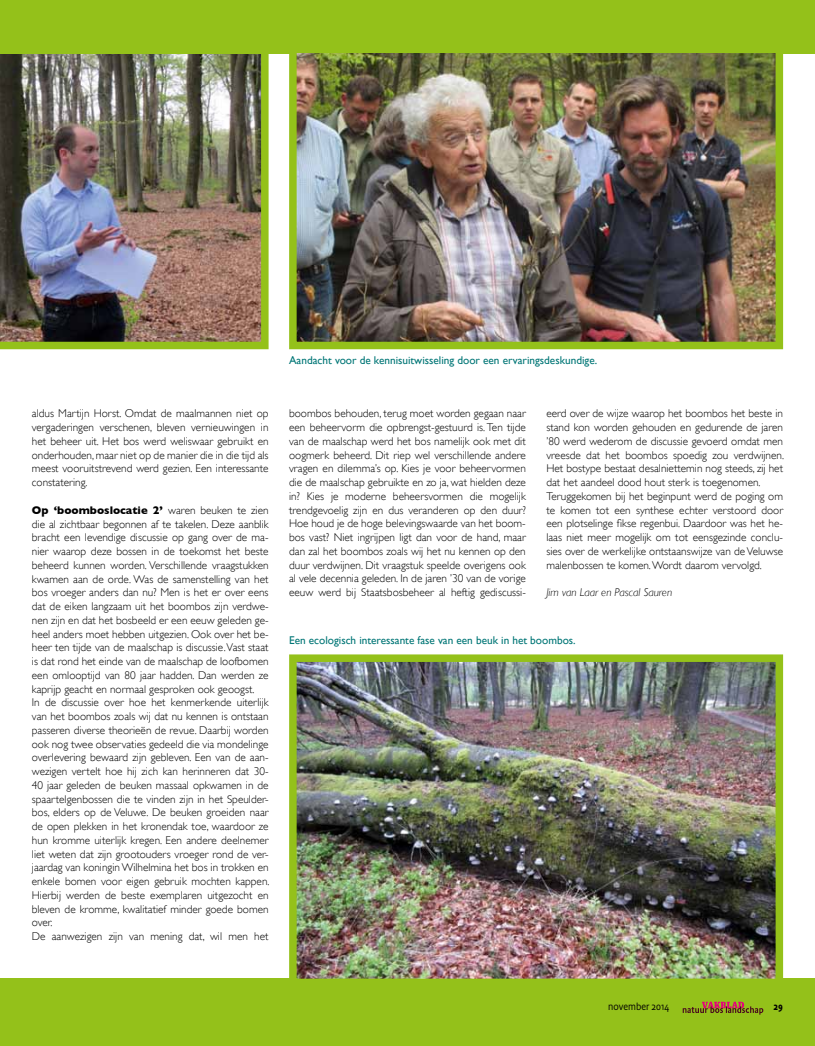
<style>
.page{position:relative;width:815px;height:1046px;background:#fff}
.page>*{position:absolute;margin:0;border:0;box-sizing:border-box;transform-origin:0 0}
.t1{font:300 11.25px/13.8px "Gill Sans";color:#000;text-align:justify}
.t2{font:11.25px "Gill Sans";color:#007676}
.t3{font:italic 300 11.25px "Gill Sans";color:#000}
.t4{font:300 10.38px "Absara Sans Head";color:#000}
.t5{font:500 10.38px "Absara Sans Head";color:#000}
.s1{font-weight:700}
</style>
<div class="page">
<img style="left:0;top:53px;width:269px;height:296px">
<div style="left:0;top:0;width:815px;height:53px;background:#94c11a"></div>
<div style="left:0;top:978px;width:815px;height:67px;background:#94c11a"></div>
<img style="left:298px;top:54px;width:476px;height:286px">
<div style="left:289px;top:45px;width:494px;height:304px;border:8px solid #94c11a"></div>
<img style="left:298px;top:663px;width:476px;height:313px">
<div style="left:289px;top:654px;width:494px;height:331px;border:8px solid #94c11a"></div>
<svg style="left:683px;top:1001px;width:80px;height:13px"></svg>
<p class="t1" style="left:32px;top:407px;width:238px">aldus Martijn Horst. Omdat de maalmannen niet op vergaderingen verschenen, bleven vernieuwingen in het beheer uit. Het bos werd weliswaar gebruikt en onderhouden, maar niet op de manier die in die tijd als meest vooruitstrevend werd gezien. Een interessante constatering.</p>
<p class="t1" style="left:32px;top:503px;width:239px;text-align:left"><span class="s1">Op ‘boomboslocatie 2’</span> waren beuken te zien die al zichtbaar begonnen af te takelen. Deze aanblik bracht een levendige discussie op gang over de ma&shy;nier waarop deze bossen in de toekomst het beste beheerd kunnen worden. Verschillende vraagstukken kwamen aan de orde. Was de samenstelling van het bos vroeger anders dan nu? Men is het er over eens dat de eiken langzaam uit het boombos zijn verdwe&shy;nen zijn en dat het bosbeeld er een eeuw geleden ge&shy;heel anders moet hebben uitgezien. Ook over het be&shy;heer ten tijde van de maalschap is discussie. Vast staat is dat rond het einde van de maalschap de loofbomen een omlooptijd van 80 jaar hadden. Dan werden ze kaprijp geacht en normaal gesproken ook geoogst.<br>In de discussie over hoe het kenmerkende uiterlijk van het boombos zoals wij dat nu kennen is ontstaan passeren diverse theorieën de revue. Daarbij worden ook nog twee observaties gedeeld die via mondelinge overlevering bewaard zijn gebleven. Een van de aan&shy;wezigen vertelt hoe hij zich kan herinneren dat 30- 40 jaar geleden de beuken massaal opkwamen in de spaartelgenbossen die te vinden zijn in het Speulder&shy;bos, elders op de Veluwe. De beuken groeiden naar de open plekken in het kronendak toe, waardoor ze hun kromme uiterlijk kregen. Een andere deelnemer liet weten dat zijn grootouders vroeger rond de ver&shy;jaardag van koningin Wilhelmina het bos in trokken en enkele bomen voor eigen gebruik mochten kappen.<br>Hierbij werden de beste exemplaren uitgezocht en bleven de kromme, kwalitatief minder goede bomen over.<br>De aanwezigen zijn van mening dat, wil men het</p>
<p class="t2" style="left:289px;top:353px;width:310px">Aandacht voor de kennisuitwisseling door een ervaringsdeskundige.</p>
<p class="t1" style="left:289px;top:406px;width:238px">boombos behouden, terug moet worden gegaan naar een beheervorm die opbrengst-gestuurd is. Ten tijde van de maalschap werd het bos namelijk ook met dit oogmerk beheerd. Dit riep wel verschillende andere vragen en dilemma’s op. Kies je voor beheervormen die de maalschap gebruikte en zo ja, wat hielden deze in? Kies je moderne beheersvormen die mogelijk trendgevoelig zijn en dus veranderen op den duur?<br>Hoe houd je de hoge belevingswaarde van het boom&shy;bos vast? Niet ingrijpen ligt dan voor de hand, maar dan zal het boombos zoals wij het nu kennen op den duur verdwijnen. Dit vraagstuk speelde overigens ook al vele decennia geleden. In de jaren ’30 van de vorige eeuw werd bij Staatsbosbeheer al heftig gediscussi-</p>
<p class="t1" style="left:546px;top:406px;width:239px;text-align:left">eerd over de wijze waarop het boombos het beste in stand kon worden gehouden en gedurende de jaren ’80 werd wederom de discussie gevoerd omdat men vreesde dat het boombos spoedig zou verdwijnen.<br>Het bostype bestaat desalniettemin nog steeds, zij het dat het aandeel dood hout sterk is toegenomen.<br>Teruggekomen bij het beginpunt werd de poging om te komen tot een synthese echter verstoord door een plotselinge fikse regenbui. Daardoor was het he&shy;laas niet meer mogelijk om tot eensgezinde conclu&shy;sies over de werkelijke ontstaanswijze van de Veluwse malenbossen te komen. Wordt daarom vervolgd.</p>
<p class="t3" style="left:546px;top:586px;width:127px">Jim van Laar en Pascal Sauren</p>
<p class="t2" style="left:289px;top:633px;width:288px">Een ecologisch interessante fase van een beuk in het boombos.</p>
<p class="t4" style="left:608px;top:999px;width:62px">november 2014</p>
<p class="t5" style="left:774px;top:999px;width:11px">29</p>
</div>
